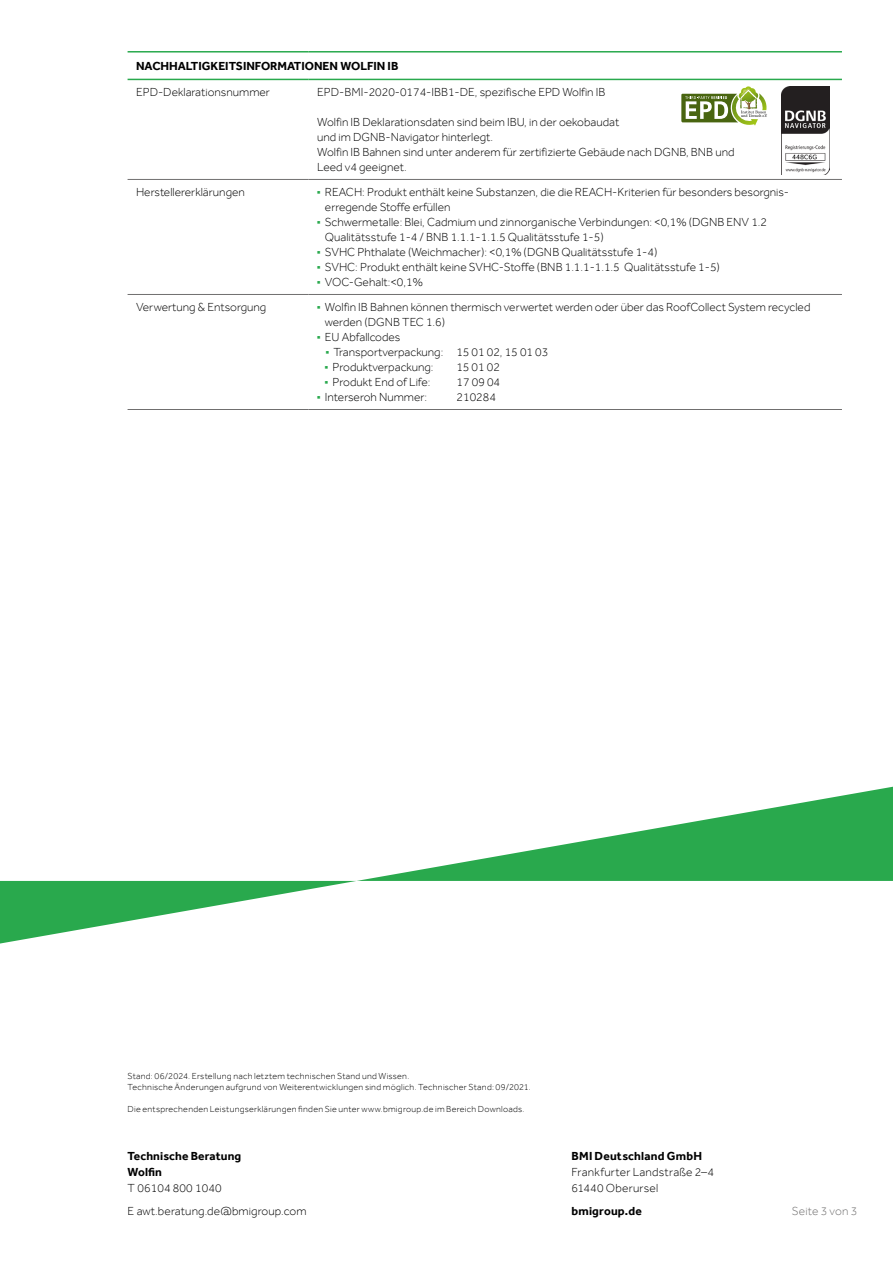
<style>
.page{position:relative;width:893px;height:1263px;background:#fff}
.page>*{position:absolute;margin:0;border:0;box-sizing:border-box;transform-origin:0 0}
.t1{font:300 12px/15px "Effra";color:#000}
.t2{font:700 12px/15.8px "Effra";color:#000}
.t3{font:300 12px/15.8px "Effra";letter-spacing:.02em;color:#000}
.t4{font:700 12px "Effra";letter-spacing:.02em;color:#000}
.t5{font:300 12px "Effra";letter-spacing:.015em;color:#706f6f}
.t6{font:300 9px/10.8px "Effra";letter-spacing:.025em;color:#000}
</style>
<div class="page">
<hr style="left:128px;top:179px;width:181px;height:1px;background:#706f6f">
<hr style="left:309px;top:179px;width:533px;height:1px;background:#706f6f">
<hr style="left:128px;top:294px;width:181px;height:1px;background:#706f6f">
<hr style="left:309px;top:294px;width:533px;height:1px;background:#706f6f">
<hr style="left:128px;top:409px;width:181px;height:1px;background:#706f6f">
<hr style="left:309px;top:409px;width:533px;height:1px;background:#706f6f">
<hr style="left:128px;top:51px;width:181px;height:2px;background:#29a94d">
<hr style="left:309px;top:51px;width:533px;height:2px;background:#29a94d">
<hr style="left:128px;top:79px;width:181px;height:1px;background:#29a94d">
<hr style="left:309px;top:79px;width:533px;height:1px;background:#29a94d">
<img style="left:782px;top:86px;width:47px;height:89px">
<svg style="left:681px;top:87px;width:86px;height:39px"></svg>
<svg style="left:0;top:787px;width:893px;height:156px"></svg>
<p class="t2" style="left:136px;top:58px;width:264px">NACHHALTIGKEITSINFORMATIONEN WOLFIN IB</p>
<p class="t1" style="left:136px;top:84px;width:135px">EPD-Deklarationsnummer</p>
<p class="t1" style="left:317px;top:84px;width:290px">EPD-BMI-2020-0174-IBB1-DE, spezifische EPD Wolfin IB</p>
<p class="t1" style="left:317px;top:114px;width:419px">Wolfin IB Deklarationsdaten sind beim IBU, in der oekobaudat<br>und im DGNB-Navigator hinterlegt.<br>Wolfin IB Bahnen sind unter anderem für zertifizierte Gebäude nach DGNB, BNB und Leed v4 geeignet.</p>
<p class="t1" style="left:136px;top:184px;width:110px">Herstellererklärungen</p>
<p class="t1" style="left:325px;top:184px;width:466px;text-indent:-8px"><sup>■</sup> REACH: Produkt enthält keine Substanzen, die die REACH-Kriterien für besonders besorgnis&shy;erregende Stoffe erfüllen</p>
<p class="t1" style="left:325px;top:214px;width:444px;text-indent:-8px"><sup>■</sup> Schwermetalle: Blei, Cadmium und zinnorganische Verbindungen: &lt;0,1% (DGNB ENV 1.2<br>Qualitätsstufe 1-4 / BNB 1.1.1-1.1.5 Qualitätsstufe 1-5)</p>
<p class="t1" style="left:317px;top:244px;width:342px"><sup>■</sup> SVHC Phthalate (Weichmacher): &lt;0,1% (DGNB Qualitätsstufe 1-4)</p>
<p class="t1" style="left:317px;top:259px;width:404px"><sup>■</sup> SVHC: Produkt enthält keine SVHC-Stoffe (BNB 1.1.1-1.1.5 Qualitätsstufe 1-5)</p>
<p class="t1" style="left:317px;top:274px;width:107px"><sup>■</sup> VOC-Gehalt:&lt;0,1%</p>
<p class="t1" style="left:136px;top:299px;width:132px">Verwertung &amp; Entsorgung</p>
<p class="t1" style="left:325px;top:299px;width:487px;text-indent:-8px"><sup>■</sup> Wolfin IB Bahnen können thermisch verwertet werden oder über das RoofCollect System recycled werden (DGNB TEC 1.6)</p>
<p class="t1" style="left:317px;top:329px;width:85px"><sup>■</sup> EU Abfallcodes</p>
<p class="t1" style="left:326px;top:344px;width:224px"><sup>■</sup> Transportverpackung: 15 01 02, 15 01 03</p>
<p class="t1" style="left:325px;top:359px;width:110px"><sup>■</sup> Produktverpackung:</p>
<p class="t1" style="left:456px;top:359px;width:45px">15 01 02</p>
<p class="t1" style="left:325px;top:374px;width:107px"><sup>■</sup> Produkt End of Life:</p>
<p class="t1" style="left:457px;top:374px;width:45px">17 09 04</p>
<p class="t1" style="left:317px;top:389px;width:111px"><sup>■</sup> Interseroh Nummer:</p>
<p class="t1" style="left:457px;top:389px;width:41px">210284</p>
<p class="t6" style="left:128px;top:1071px;width:405px">Stand: 06/2024. Erstellung nach letztem technischen Stand und Wissen.<br>Technische Änderungen aufgrund von Weiterentwicklungen sind möglich. Technischer Stand: 09/2021.</p>
<p class="t6" style="left:128px;top:1103px;width:398px">Die entsprechenden Leistungserklärungen finden Sie unter www.bmigroup.de im Bereich Downloads.</p>
<p class="t2" style="left:128px;top:1148px;width:115px">Technische Beratung<br>Wolfin</p>
<p class="t1" style="left:128px;top:1176px;width:181px;line-height:22.6px">T 06104 800 1040<br>E awt.beratung.de@bmigroup.com</p>
<p class="t4" style="left:571px;top:1149px;width:132px">BMI Deutschland GmbH</p>
<p class="t3" style="left:571px;top:1164px;width:144px">Frankfurter Landstraße 2–4<br>61440 Oberursel</p>
<p class="t2" style="left:571px;top:1202px;width:72px">bmigroup.de</p>
<p class="t5" style="left:792px;top:1203px;width:67px">Seite 3 von 3</p>
</div>
